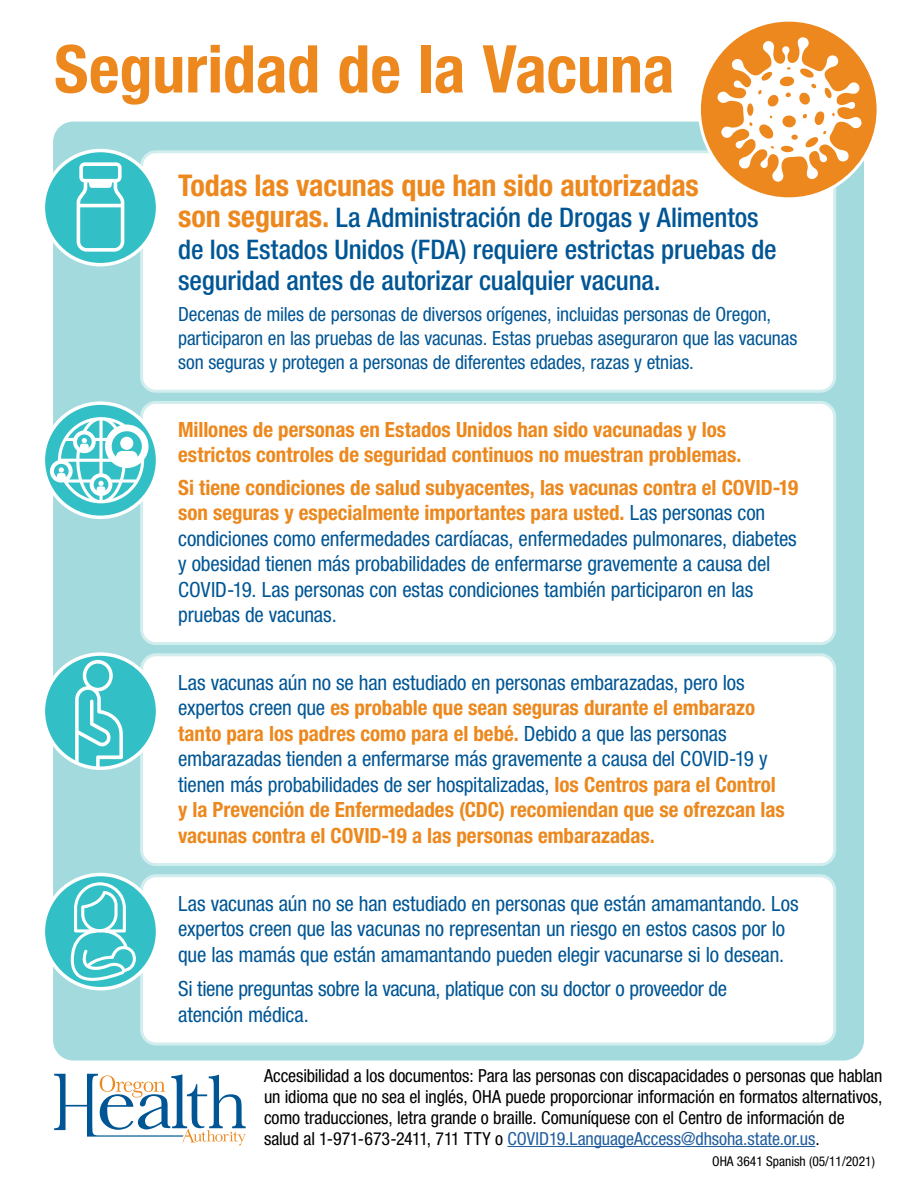
<style>
.page{position:relative;width:918px;height:1188px;background:#fff}
.page>*{position:absolute;margin:0;border:0;box-sizing:border-box;transform-origin:0 0}
.t1{font:700 condensed 66px "Helvetica Neue LT Std";color:#ec881d}
.body{font:700 condensed 30px "Helvetica Neue LT Std";letter-spacing:-.005em;color:#ec881d}
.body-2{font:500 condensed 27px/31.5px "Helvetica Neue LT Std";letter-spacing:-.005em;color:#005695}
.body-3{font:condensed 21px/25.5px "Helvetica Neue LT Std";letter-spacing:-.01em;color:#005695}
.body-4{font:700 condensed 21px/25.5px "Helvetica Neue LT Std";color:#ec881d}
.body-5{font:condensed 19.5px/24px "Helvetica Neue LT Std";letter-spacing:-.005em;color:#005695}
.body-6{font:condensed 18px/21px "Helvetica Neue LT Std";letter-spacing:-.005em;color:#000}
.t2{font:condensed 13.5px "Helvetica Neue LT Std";color:#000}
.s1{font-weight:700;font-size:30px;color:#ec881d}
.s2{font-weight:700;color:#ec881d}
.s3{font-weight:400;color:#005695}
.s4{color:#215e9e}
</style>
<div class="page">
<div style="left:53px;top:122px;width:811px;height:938px;background:#a2dadd;border-radius:20px"></div>
<div style="left:142px;top:152px;width:693px;height:239px;background:#fff;border-radius:14px"></div>
<div style="left:140px;top:150px;width:696px;height:243px;border:3px solid #d1edee;border-radius:14px"></div>
<div style="left:142px;top:402px;width:693px;height:242px;background:#fff;border-radius:14px"></div>
<div style="left:140px;top:401px;width:696px;height:244px;border:3px solid #d1edee;border-radius:14px"></div>
<div style="left:142px;top:655px;width:693px;height:210px;background:#fff;border-radius:14px"></div>
<div style="left:140px;top:653px;width:696px;height:213px;border:3px solid #d1edee;border-radius:14px"></div>
<div style="left:142px;top:876px;width:693px;height:168px;background:#fff;border-radius:14px"></div>
<div style="left:140px;top:874px;width:696px;height:171px;border:3px solid #d1edee;border-radius:14px"></div>
<svg style="left:699px;top:20px;width:179px;height:179px;background:#ee9a3f"></svg>
<svg style="left:717px;top:37px;width:145px;height:145px"></svg>
<div style="left:43px;top:151px;width:115px;height:114px;background:#32bfc5;border-radius:50%"></div>
<div style="left:42px;top:149px;width:117px;height:117px;border:3px solid #fff;border-radius:50%"></div>
<svg style="left:77px;top:162px;width:47px;height:90px"></svg>
<div style="left:43px;top:875px;width:115px;height:114px;background:#32bfc5;border-radius:50%"></div>
<div style="left:42px;top:873px;width:117px;height:117px;border:3px solid #fff;border-radius:50%"></div>
<svg style="left:71px;top:882px;width:65px;height:100px"></svg>
<div style="left:43px;top:654px;width:115px;height:114px;background:#32bfc5;border-radius:50%"></div>
<div style="left:42px;top:652px;width:117px;height:118px;border:3px solid #fff;border-radius:50%"></div>
<svg style="left:75px;top:660px;width:48px;height:108px"></svg>
<svg style="left:43px;top:403px;width:115px;height:114px;background:#54c9ce"></svg>
<div style="left:42px;top:401px;width:117px;height:118px;border:3px solid #fff;border-radius:50%"></div>
<svg style="left:50px;top:417px;width:99px;height:86px;background:#8edbde"></svg>
<hr style="left:507px;top:1146px;width:308px;height:1px;background:#215e9e">
<svg style="left:54px;top:1074px;width:192px;height:72px"></svg>
<h1 class="t1" style="left:54px;top:29px;width:622px">Seguridad de la Vacuna</h1>
<p class="body" style="left:178px;top:167px;width:522px">Todas las vacunas que han sido autorizadas</p>
<p class="body-2" style="left:178px;top:201px;width:600px"><span class="s1">son seguras.</span> La Administración de Drogas y Alimentos de los Estados Unidos (FDA) requiere estrictas pruebas de seguridad antes de autorizar cualquier vacuna.</p>
<p class="body-5" style="left:178px;top:302px;width:621px">Decenas de miles de personas de diversos orígenes, incluidas personas de Oregon, participaron en las pruebas de las vacunas. Estas pruebas aseguraron que las vacunas son seguras y protegen a personas de diferentes edades, razas y etnias.</p>
<p class="body-4" style="left:178px;top:416px;width:565px">Millones de personas en Estados Unidos han sido vacunadas y los estrictos controles de seguridad continuos no muestran problemas.</p>
<p class="body-3" style="left:178px;top:474px;width:621px"><span class="s2">Si tiene condiciones de salud subyacentes, las vacunas contra el COVID-19 son seguras y especialmente importantes para usted.</span> Las personas con condiciones como enfermedades cardíacas, enfermedades pulmonares, diabetes y obesidad tienen más probabilidades de enfermarse gravemente a causa del COVID-19. Las personas con estas condiciones también participaron en las pruebas de vacunas.</p>
<p class="body-4" style="left:178px;top:669px;width:608px"><span class="s3">Las vacunas aún no se han estudiado en personas embarazadas, pero los expertos creen que</span> es probable que sean seguras durante el embarazo tanto para los padres como para el bebé. <span class="s3">Debido a que las personas embarazadas tienden a enfermarse más gravemente a causa del COVID-19 y tienen más probabilidades de ser hospitalizadas,</span> los Centros para el Control y la Prevención de Enfermedades (CDC) recomiendan que se ofrezcan las vacunas contra el COVID-19 a las personas embarazadas.</p>
<p class="body-3" style="left:178px;top:891px;width:622px">Las vacunas aún no se han estudiado en personas que están amamantando. Los expertos creen que las vacunas no representan un riesgo en estos casos por lo que las mamás que están amamantando pueden elegir vacunarse si lo desean.</p>
<p class="body-3" style="left:178px;top:976px;width:550px">Si tiene preguntas sobre la vacuna, platique con su doctor o proveedor de atención médica.</p>
<p class="body-6" style="left:264px;top:1065px;width:620px">Accesibilidad a los documentos: Para las personas con discapacidades o personas que hablan un idioma que no sea el inglés, OHA puede proporcionar información en formatos alternativos, como traducciones, letra grande o braille. Comuníquese con el Centro de información de salud al 1-971-673-2411, 711 TTY o <span class="s4">COVID19.LanguageAccess@dhsoha.state.or.us</span>.</p>
<p class="t2" style="left:712px;top:1153px;width:164px">OHA 3641 Spanish (05/11/2021)</p>
</div>
